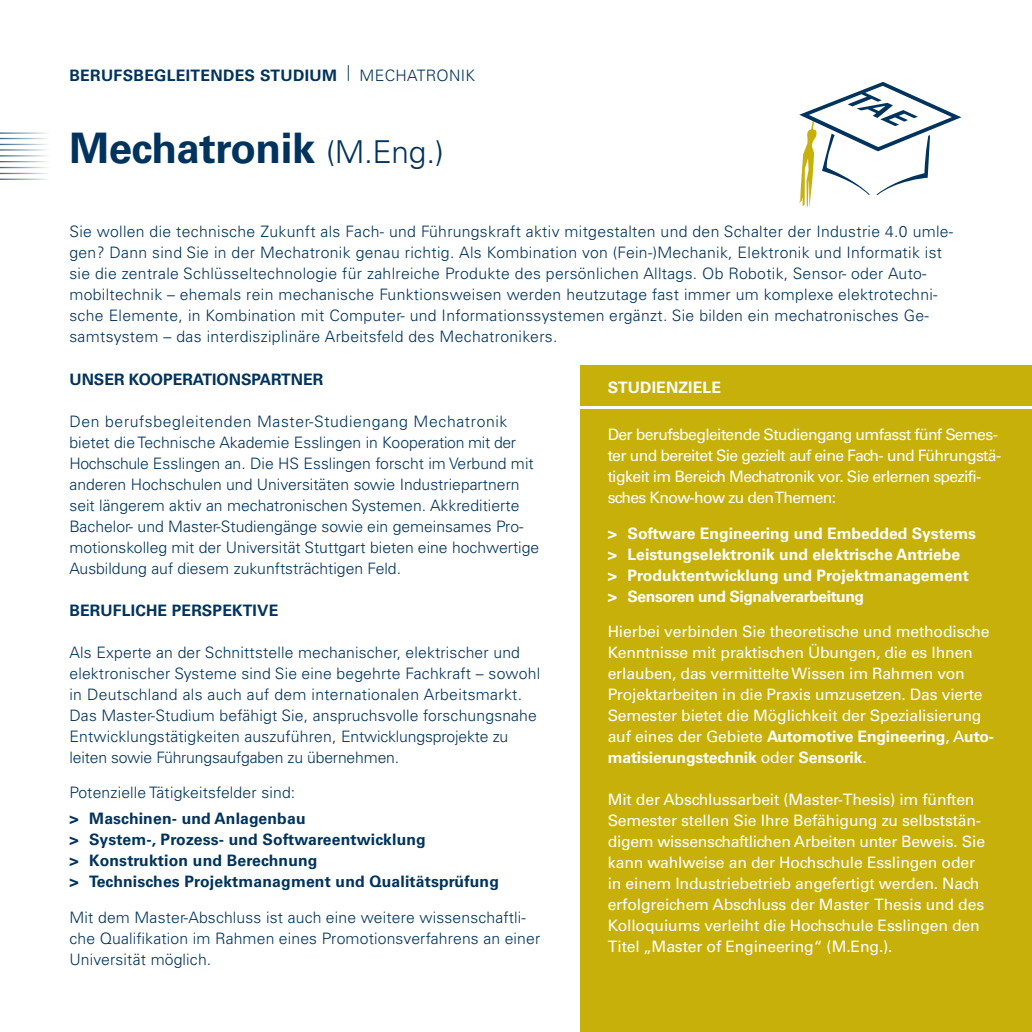
<style>
.page{position:relative;width:1032px;height:1032px;background:#fff}
.page>*{position:absolute;margin:0;border:0;box-sizing:border-box;transform-origin:0 0}
.t1{font:700 42px "Univers LT Pro 65";letter-spacing:-.01em;color:#00335d}
.t2{font:300 15.75px/21px "Univers LT Pro 45";letter-spacing:.01em;color:#00335d}
.t3{font:15.75px/21px "Univers LT Pro 55 Roman";letter-spacing:-.01em;color:#fff}
.t4{font:700 15.75px/21px "Univers LT Pro 65";color:#fff}
.t5{font:700 15.75px/21px "Univers LT Pro 65";letter-spacing:.01em;color:#00335d}
.t6{font:15.75px/21px "Univers LT Pro 55 Roman";letter-spacing:-.04em;color:#fff}
.s1{font-family:"Univers LT Pro 45";font-weight:300}
.s2{font-family:"Univers LT Pro 45";font-weight:300;font-size:31.5px}
.s3{font-family:"Univers LT Pro 55 Roman";font-weight:400}
</style>
<div class="page">
<div style="left:580px;top:410px;width:452px;height:622px;background:#c7b00a"></div>
<div style="left:580px;top:366px;width:452px;height:40px;background:#c7b00a"></div>
<hr style="left:0;top:179px;width:51px;height:1px;background:#00335d">
<hr style="left:0;top:161px;width:51px;height:1px;background:#00335d">
<hr style="left:0;top:173px;width:51px;height:1px;background:#00335d">
<hr style="left:0;top:155px;width:51px;height:1px;background:#00335d">
<hr style="left:0;top:144px;width:51px;height:1px;background:#00335d">
<hr style="left:0;top:167px;width:51px;height:1px;background:#00335d">
<hr style="left:0;top:149px;width:51px;height:2px;background:#00335d">
<hr style="left:0;top:138px;width:51px;height:1px;background:#00335d">
<hr style="left:0;top:132px;width:51px;height:2px;background:#00335d">
<svg style="left:799px;top:82px;width:162px;height:126px"></svg>
<p class="t5" style="left:69px;top:64px;width:407px">BERUFSBEGLEITENDES STUDIUM <sup>|</sup> <span class="s1">MECHATRONIK</span></p>
<h1 class="t1" style="left:69px;top:118px;width:376px">Mechatronik <span class="s2">(M.Eng.)</span></h1>
<p class="t2" style="left:69px;top:221px;width:885px">Sie wollen die technische Zukunft als Fach- und Führungskraft aktiv mitgestalten und den Schalter der Industrie 4.0 umle&shy;gen? Dann sind Sie in der Mechatronik genau richtig. Als Kombination von (Fein-)Mechanik, Elektronik und Informatik ist sie die zentrale Schlüsseltechnologie für zahlreiche Produkte des persönlichen Alltags. Ob Robotik, Sensor- oder Auto&shy;mobiltechnik – ehemals rein mechanische Funktionsweisen werden heutzutage fast immer um komplexe elektrotechni&shy;sche Elemente, in Kombination mit Computer- und Informationssystemen ergänzt. Sie bilden ein mechatronisches Ge&shy;samtsystem – das interdisziplinäre Arbeitsfeld des Mechatronikers.</p>
<p class="t5" style="left:69px;top:368px;width:255px">UNSER KOOPERATIONSPARTNER</p>
<p class="t2" style="left:69px;top:410px;width:471px">Den berufsbegleitenden Master-Studiengang Mechatronik bietet die Technische Akademie Esslingen in Kooperation mit der Hochschule Esslingen an. Die HS Esslingen forscht im Verbund mit anderen Hochschulen und Universitäten sowie Industriepartnern seit längerem aktiv an mechatronischen Systemen. Akkreditierte Bachelor- und Master-Studiengänge sowie ein gemeinsames Pro&shy;motionskolleg mit der Universität Stuttgart bieten eine hochwertige Ausbildung auf diesem zukunftsträchtigen Feld.</p>
<p class="t5" style="left:69px;top:599px;width:210px">BERUFLICHE PERSPEKTIVE</p>
<p class="t2" style="left:69px;top:641px;width:472px">Als Experte an der Schnittstelle mechanischer, elektrischer und elektronischer Systeme sind Sie eine begehrte Fachkraft – sowohl in Deutschland als auch auf dem internationalen Arbeitsmarkt.<br>Das Master-Studium befähigt Sie, anspruchsvolle forschungsnahe Entwicklungstätigkeiten auszuführen, Entwicklungsprojekte zu leiten sowie Führungsaufgaben zu übernehmen.</p>
<p class="t2" style="left:69px;top:782px;width:227px">Potenzielle Tätigkeitsfelder sind:</p>
<p class="t5" style="left:69px;top:807px;width:431px">&gt; Maschinen- und Anlagenbau<br>&gt; System-, Prozess- und Softwareentwicklung<br>&gt; Konstruktion und Berechnung<br>&gt; Technisches Projektmanagment und Qualitätsprüfung</p>
<p class="t2" style="left:69px;top:907px;width:472px">Mit dem Master-Abschluss ist auch eine weitere wissenschaftli&shy;che Qualifikation im Rahmen eines Promotionsverfahrens an einer<br>Universität möglich.</p>
<p class="t4" style="left:608px;top:376px;width:115px">STUDIENZIELE</p>
<p class="t6" style="left:608px;top:423px;width:395px">Der berufsbegleitende Studiengang umfasst fünf Semes&shy;ter und bereitet Sie gezielt auf eine Fach- und Führungstä&shy;tigkeit im Bereich Mechatronik vor. Sie erlernen spezifi&shy;sches Know-how zu den Themen:</p>
<p class="t4" style="left:608px;top:522px;width:370px">&gt; Software Engineering und Embedded Systems &gt; Leistungselektronik und elektrische Antriebe<br>&gt; Produktentwicklung und Projektmanagement &gt; Sensoren und Signalverarbeitung</p>
<p class="t3" style="left:608px;top:621px;width:383px">Hierbei verbinden Sie theoretische und methodische Kenntnisse mit praktischen Übungen, die es Ihnen erlauben, das vermittelte Wissen im Rahmen von Projektarbeiten in die Praxis umzusetzen. Das vierte Semester bietet die Möglichkeit der Spezialisierung</p>
<p class="t4" style="left:608px;top:725px;width:388px"><span class="s3">auf eines der Gebiete</span> Automotive Engineering<span class="s3">, A</span>uto&shy;matisierungstechnik <span class="s3">oder</span> Sensorik<span class="s3">.</span></p>
<p class="t3" style="left:608px;top:789px;width:379px">Mit der Abschlussarbeit (Master-Thesis) im fünften Semester stellen Sie Ihre Befähigung zu selbststän&shy;digem wissenschaftlichen Arbeiten unter Beweis. Sie kann wahlweise an der Hochschule Esslingen oder in einem Industriebetrieb angefertigt werden. Nach erfolgreichem Abschluss der Master Thesis und des Kolloquiums verleiht die Hochschule Esslingen den Titel „Master of Engineering“ (M.Eng.).</p>
</div>
